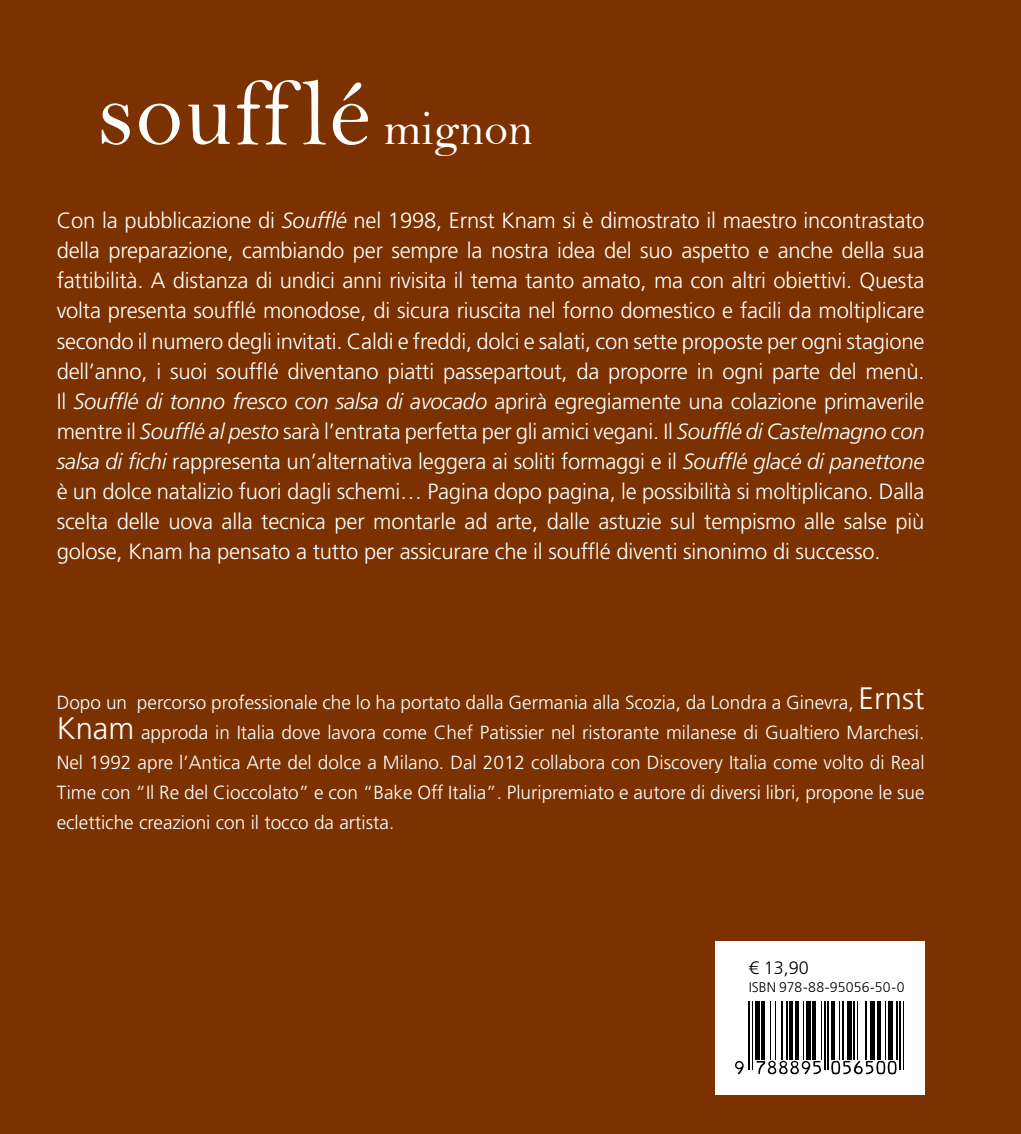
<style>
.page{position:relative;width:1021px;height:1134px;background:#fff}
.page>*{position:absolute;margin:0;border:0;box-sizing:border-box;transform-origin:0 0}
.t1{font:96px "Bell";letter-spacing:.015em;color:#fff}
.t2{font:300 22px/30px "Frutiger LT";letter-spacing:-.01em;color:#fff;text-align:justify}
.t3{font:300 19px/30px "Frutiger LT";color:#fff;text-align:justify}
.t4{font:300 18px "Frutiger LT";color:#000}
.t5{font:300 14px "Frutiger LT";letter-spacing:.01em;color:#000}
.s1{font-size:48px}
.s2{font-style:italic}
.s3{font-size:31px}
</style>
<div class="page">
<div style="left:0;top:0;width:1020px;height:1134px;background:#7b3200"></div>
<div style="left:714px;top:941px;width:210px;height:153px;background:#fff"></div>
<svg style="left:738px;top:1059px;width:166px;height:16px"></svg>
<hr style="left:738px;top:1001px;width:2px;height:68px;background:#fff">
<hr style="left:740px;top:1001px;width:2px;height:68px;background:#fff">
<hr style="left:742px;top:1001px;width:1px;height:68px;background:#fff">
<hr style="left:743px;top:1001px;width:2px;height:68px;background:#fff">
<hr style="left:745px;top:1001px;width:2px;height:68px;background:#fff">
<hr style="left:747px;top:1001px;width:1px;height:68px;background:#fff">
<hr style="left:748px;top:1001px;width:2px;height:68px;background:#000">
<hr style="left:750px;top:1001px;width:1px;height:68px;background:#fff">
<hr style="left:751px;top:1001px;width:2px;height:68px;background:#000">
<hr style="left:753px;top:1001px;width:2px;height:68px;background:#fff">
<div style="left:755px;top:1001px;width:5px;height:58px;background:#000"></div>
<hr style="left:761px;top:1001px;width:4px;height:58px;background:#000">
<hr style="left:770px;top:1001px;width:1px;height:58px;background:#000">
<hr style="left:774px;top:1001px;width:2px;height:58px;background:#000">
<hr style="left:781px;top:1001px;width:2px;height:58px;background:#000">
<hr style="left:786px;top:1001px;width:2px;height:58px;background:#000">
<hr style="left:789px;top:1001px;width:4px;height:58px;background:#000">
<div style="left:794px;top:1001px;width:5px;height:58px;background:#000"></div>
<hr style="left:802px;top:1001px;width:2px;height:58px;background:#000">
<div style="left:806px;top:1001px;width:5px;height:58px;background:#000"></div>
<hr style="left:812px;top:1001px;width:3px;height:58px;background:#000">
<hr style="left:820px;top:1001px;width:2px;height:58px;background:#000">
<hr style="left:822px;top:1001px;width:2px;height:68px;background:#fff">
<hr style="left:824px;top:1001px;width:1px;height:68px;background:#000">
<hr style="left:825px;top:1001px;width:2px;height:68px;background:#fff">
<hr style="left:827px;top:1001px;width:2px;height:68px;background:#000">
<hr style="left:829px;top:1001px;width:1px;height:68px;background:#fff">
<div style="left:830px;top:1001px;width:5px;height:58px;background:#000"></div>
<hr style="left:838px;top:1001px;width:2px;height:58px;background:#000">
<hr style="left:842px;top:1001px;width:1px;height:58px;background:#000">
<div style="left:847px;top:1001px;width:5px;height:58px;background:#000"></div>
<hr style="left:853px;top:1001px;width:2px;height:58px;background:#000">
<hr style="left:856px;top:1001px;width:2px;height:58px;background:#000">
<hr style="left:865px;top:1001px;width:1px;height:58px;background:#000">
<div style="left:870px;top:1001px;width:5px;height:58px;background:#000"></div>
<div style="left:876px;top:1001px;width:5px;height:58px;background:#000"></div>
<hr style="left:884px;top:1001px;width:2px;height:58px;background:#000">
<div style="left:888px;top:1001px;width:5px;height:58px;background:#000"></div>
<hr style="left:896px;top:1001px;width:1px;height:58px;background:#000">
<hr style="left:899px;top:1001px;width:2px;height:68px;background:#000">
<hr style="left:901px;top:1001px;width:1px;height:68px;background:#fff">
<hr style="left:902px;top:1001px;width:2px;height:68px;background:#000">
<svg style="left:756px;top:1061px;width:65px;height:13px"></svg>
<svg style="left:831px;top:1061px;width:65px;height:13px"></svg>
<svg style="left:735px;top:1061px;width:8px;height:13px"></svg>
<h1 class="t1" style="left:96px;top:56px;width:438px">soufflé <span class="s1">mignon</span></h1>
<p class="t2" style="left:57px;top:206px;width:869px">Con la pubblicazione di <span class="s2">Soufflé</span> nel 1998, Ernst Knam si è dimostrato il maestro incontrastato della preparazione, cambiando per sempre la nostra idea del suo aspetto e anche della sua fattibilità. A distanza di undici anni rivisita il tema tanto amato, ma con altri obiettivi. Questa volta presenta soufflé monodose, di sicura riuscita nel forno domestico e facili da moltiplicare secondo il numero degli invitati. Caldi e freddi, dolci e salati, con sette proposte per ogni stagione dell’anno, i suoi soufflé diventano piatti passepartout, da proporre in ogni parte del menù.<br>Il <span class="s2">Soufflé di tonno fresco con salsa di avocado</span> aprirà egregiamente una colazione primaverile mentre il <span class="s2">Soufflé al pesto</span> sarà l’entrata perfetta per gli amici vegani. Il <span class="s2">Soufflé di Castelmagno con salsa di fichi</span> rappresenta un’alternativa leggera ai soliti formaggi e il <span class="s2">Soufflé glacé di panettone </span>è un dolce natalizio fuori dagli schemi… Pagina dopo pagina, le possibilità si moltiplicano. Dalla scelta delle uova alla tecnica per montarle ad arte, dalle astuzie sul tempismo alle salse più golose, Knam ha pensato a tutto per assicurare che il soufflé diventi sinonimo di successo.</p>
<p class="t3" style="left:57px;top:687px;width:869px">Dopo un percorso professionale che lo ha portato dalla Germania alla Scozia, da Londra a Ginevra, <span class="s3">Ernst Knam</span> approda in Italia dove lavora come Chef Patissier nel ristorante milanese di Gualtiero Marchesi.<br>Nel 1992 apre l’Antica Arte del dolce a Milano. Dal 2012 collabora con Discovery Italia come volto di Real Time con “Il Re del Cioccolato” e con “Bake Off Italia”. Pluripremiato e autore di diversi libri, propone le sue eclettiche creazioni con il tocco da artista.</p>
<p class="t4" style="left:748px;top:957px;width:61px">¤ 13,90</p>
<p class="t5" style="left:748px;top:979px;width:157px">ISBN 978-88-95056-50-0</p>
</div>
